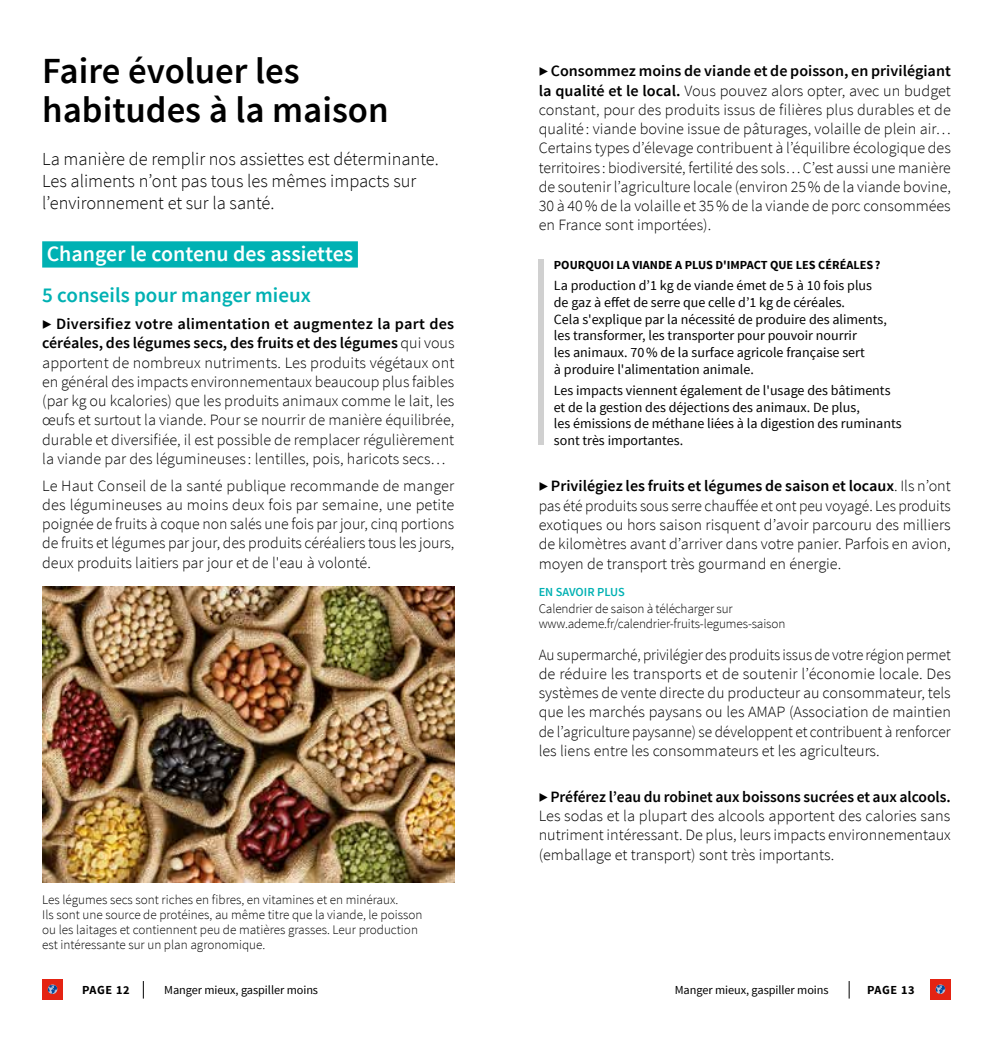
<style>
.page{position:relative;width:993px;height:1042px;background:#fff}
.page>*{position:absolute;margin:0;border:0;box-sizing:border-box;transform-origin:0 0}
.t1{font:600 36.75px/38.5px "Source Sans Pro";color:#000}
.t2{font:600 21.88px "Source Sans Pro";color:#fff}
.t3{font:600 21px "Source Sans Pro";color:#00b1b3}
.t4{font:300 18.38px/21.9px "Source Sans Pro";color:#000}
.t5{font:300 15.75px/19.2px "Source Sans Pro";color:#000;text-align:justify}
.t6{font:600 15.75px "Source Sans Pro";letter-spacing:-.005em;color:#000}
.t7{font:14px/16.6px "Source Sans Pro";color:#000}
.t8{font:300 13.12px/14.9px "Source Sans Pro";color:#000}
.t9{font:700 12.25px "Source Sans Pro";color:#000}
.t10{font:12.25px "Source Sans Pro";letter-spacing:-.005em;color:#000}
.t11{font:600 12.25px "Source Sans Pro";color:#00b1b3}
.s1{font-weight:600}
</style>
<div class="page">
<svg style="left:143px;top:981px;width:1px;height:17px"></svg>
<div style="left:42px;top:979px;width:21px;height:21px;background:#e42313"></div>
<svg style="left:48px;top:984px;width:9px;height:10px"></svg>
<svg style="left:848px;top:981px;width:1px;height:17px"></svg>
<div style="left:929px;top:979px;width:21px;height:21px;background:#e42313"></div>
<svg style="left:935px;top:984px;width:9px;height:10px"></svg>
<div style="left:42px;top:241px;width:316px;height:26px;background:#00b1b3"></div>
<img style="left:42px;top:587px;width:412px;height:295px">
<div style="left:538px;top:260px;width:5px;height:185px;background:#d0d0d0"></div>
<h1 class="t1" style="left:42px;top:53px;width:348px">Faire évoluer les habitudes à la maison</h1>
<p class="t4" style="left:42px;top:148px;width:398px">La manière de remplir nos assiettes est déterminante.<br>Les aliments n’ont pas tous les mêmes impacts sur l’environnement et sur la santé.</p>
<h2 class="t2" style="left:47px;top:240px;width:308px">Changer le contenu des assiettes</h2>
<h3 class="t3" style="left:42px;top:282px;width:270px">5 conseils pour manger mieux</h3>
<p class="t5" style="left:42px;top:314px;width:414px"><span class="s1">▶ Diversifiez votre alimentation et augmentez la part des céréales, des légumes secs, des fruits et des légumes</span> qui vous apportent de nombreux nutriments. Les produits végétaux ont en général des impacts environnementaux beaucoup plus faibles (par kg ou kcalories) que les produits animaux comme le lait, les œufs et surtout la viande. Pour se nourrir de manière équilibrée, durable et diversifiée, il est possible de remplacer régulièrement la viande par des légumineuses : lentilles, pois, haricots secs…</p>
<p class="t5" style="left:42px;top:476px;width:413px">Le Haut Conseil de la santé publique recommande de manger des légumineuses au moins deux fois par semaine, une petite poignée de fruits à coque non salés une fois par jour, cinq portions de fruits et légumes par jour, des produits céréaliers tous les jours, deux produits laitiers par jour et de l'eau à volonté.</p>
<p class="t8" style="left:42px;top:892px;width:381px">Les légumes secs sont riches en fibres, en vitamines et en minéraux.<br>Ils sont une source de protéines, au même titre que la viande, le poisson ou les laitages et contiennent peu de matières grasses. Leur production est intéressante sur un plan agronomique.</p>
<p class="t5" style="left:538px;top:62px;width:413px"><span class="s1">▶ Consommez moins de viande et de poisson, en privilégiant la qualité et le local.</span> Vous pouvez alors opter, avec un budget constant, pour des produits issus de filières plus durables et de qualité : viande bovine issue de pâturages, volaille de plein air… Certains types d’élevage contribuent à l’équilibre écologique des territoires : biodiversité, fertilité des sols… C’est aussi une manière de soutenir l’agriculture locale (environ 25% de la viande bovine, 30 à 40% de la volaille et 35% de la viande de porc consommées en France sont importées).</p>
<p class="t9" style="left:553px;top:257px;width:328px">POURQUOI LA VIANDE A PLUS D'IMPACT QUE LES CÉRÉALES?</p>
<p class="t7" style="left:553px;top:278px;width:334px">La production d’1 kg de viande émet de 5 à 10 fois plus de gaz à effet de serre que celle d’1 kg de céréales.<br>Cela s'explique par la nécessité de produire des aliments, les transformer, les transporter pour pouvoir nourrir<br>les animaux. 70% de la surface agricole française sert<br>à produire l'alimentation animale.</p>
<p class="t7" style="left:553px;top:382px;width:349px">Les impacts viennent également de l'usage des bâtiments et de la gestion des déjections des animaux. De plus,<br>les émissions de méthane liées à la digestion des ruminants sont très importantes.</p>
<p class="t5" style="left:538px;top:477px;width:413px"><span class="s1">▶ Privilégiez les fruits et légumes de saison et locaux</span>. Ils n’ont pas été produits sous serre chauffée et ont peu voyagé. Les produits exotiques ou hors saison risquent d’avoir parcouru des milliers de kilomètres avant d’arriver dans votre panier. Parfois en avion, moyen de transport très gourmand en énergie.</p>
<p class="t11" style="left:538px;top:584px;width:88px">EN SAVOIR PLUS</p>
<p class="t8" style="left:538px;top:601px;width:248px">Calendrier de saison à télécharger sur www.ademe.fr/calendrier-fruits-legumes-saison</p>
<p class="t5" style="left:538px;top:645px;width:413px">Au supermarché, privilégier des produits issus de votre régionpermet de réduire les transports et de soutenir l’économie locale. Des systèmes de vente directe du producteur au consommateur, tels que les marchés paysans ou les AMAP (Association de maintien de l’agriculture paysanne) se développent et contribuent à renforcer les liens entre les consommateurs et les agriculteurs.</p>
<p class="t6" style="left:538px;top:787px;width:413px">▶ Préférez l’eau du robinet aux boissons sucrées et aux alcools.</p>
<p class="t5" style="left:538px;top:806px;width:413px">Les sodas et la plupart des alcools apportent des calories sans nutriment intéressant. De plus, leurs impacts environnementaux (emballage et transport) sont très importants.</p>
<p class="t9" style="left:82px;top:981px;width:49px">PAGE 12</p>
<p class="t10" style="left:164px;top:982px;width:155px">Manger mieux, gaspiller moins</p>
<p class="t10" style="left:674px;top:982px;width:155px">Manger mieux, gaspiller moins</p>
<p class="t9" style="left:866px;top:981px;width:49px">PAGE 13</p>
</div>
